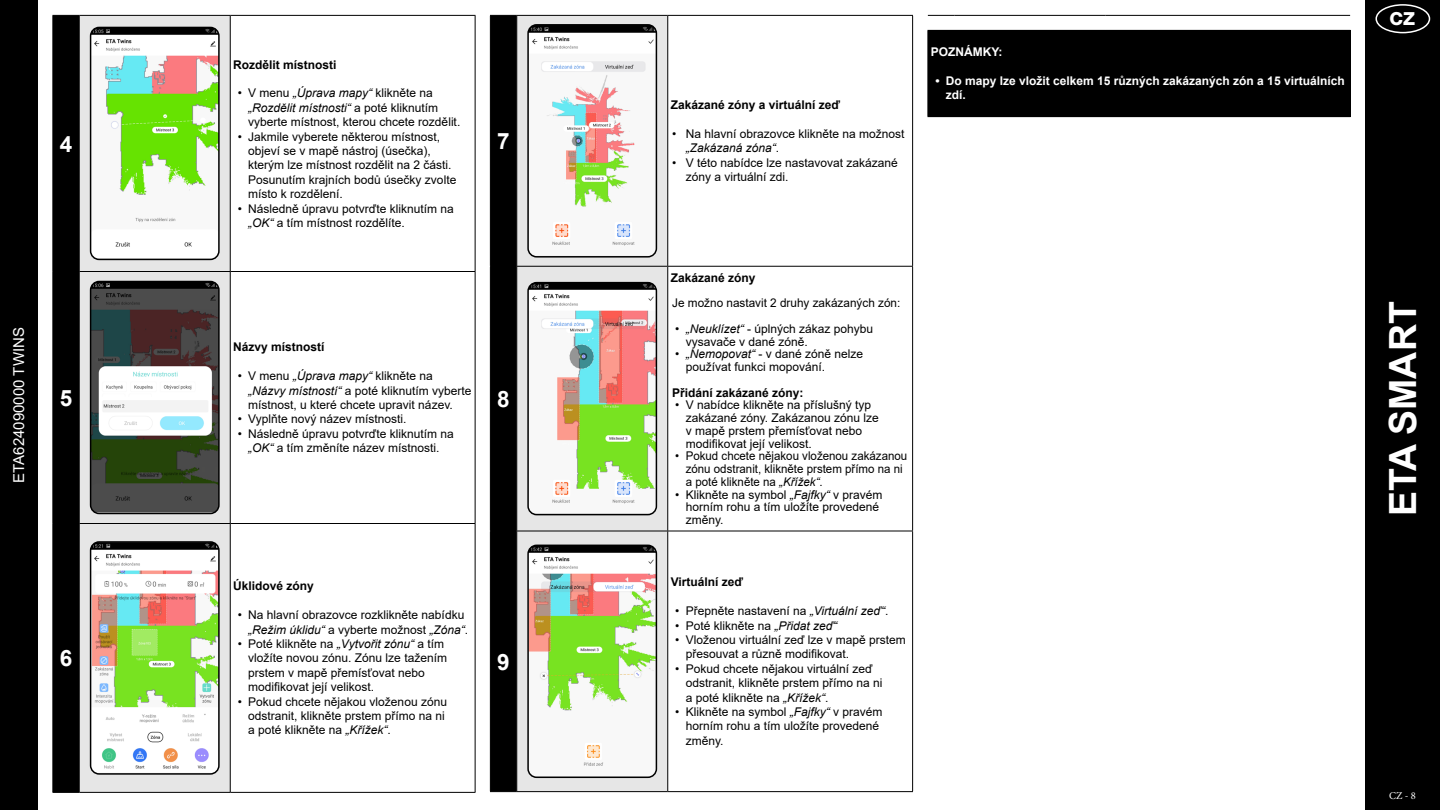
<style>
.page{position:relative;width:1440px;height:810px;background:#fff}
.page>*{position:absolute;margin:0;border:0;box-sizing:border-box;transform-origin:0 0}
.t1{font:700 37.5px "Arial";color:#fff}
.t2{font:700 22.5px "Arial";color:#fff}
.t3{font:800 18px "Helvetica Neue OT";color:#fff}
.t4{font:15px "Arial";color:#fff}
.t5{font:12px/14.4px "Arial";color:#000}
.t6{font:700 12px "Arial";color:#000}
.t7{font:12px/12.8px "Arial";color:#000;scale:.96 1}
.t8{font:700 12px/14.4px "Arial";color:#fff}
.t9{font:10.5px "Minion Pro";color:#fff}
.s1{font-style:italic}
</style>
<div class="page">
<div style="left:1365px;top:0;width:75px;height:810px;background:#000"></div>
<div style="left:1376px;top:4px;width:54px;height:29px;border:2px solid #fff;border-radius:50%"></div>
<div style="left:0;top:0;width:38px;height:810px;background:#000"></div>
<div style="left:80px;top:16px;width:150px;height:776px;background:#e6e6e6"></div>
<hr style="left:79px;top:15px;width:151px;height:1px;background:#000">
<hr style="left:79px;top:16px;width:1px;height:255px;background:#000">
<hr style="left:230px;top:15px;width:246px;height:1px;background:#000">
<hr style="left:230px;top:16px;width:1px;height:255px;background:#000">
<hr style="left:475px;top:16px;width:1px;height:255px;background:#000">
<hr style="left:79px;top:271px;width:151px;height:1px;background:#000">
<hr style="left:79px;top:272px;width:1px;height:251px;background:#000">
<hr style="left:230px;top:271px;width:246px;height:1px;background:#000">
<hr style="left:230px;top:272px;width:1px;height:251px;background:#000">
<hr style="left:475px;top:272px;width:1px;height:251px;background:#000">
<hr style="left:79px;top:523px;width:151px;height:1px;background:#000">
<hr style="left:79px;top:524px;width:1px;height:268px;background:#000">
<hr style="left:230px;top:523px;width:246px;height:1px;background:#000">
<hr style="left:230px;top:524px;width:1px;height:268px;background:#000">
<hr style="left:475px;top:524px;width:1px;height:268px;background:#000">
<div style="left:52px;top:15px;width:27px;height:778px;background:#000"></div>
<hr style="left:79px;top:792px;width:151px;height:1px;background:#000">
<hr style="left:230px;top:792px;width:246px;height:1px;background:#000">
<img style="left:91px;top:28px;width:128px;height:230px">
<div style="left:90px;top:27px;width:130px;height:233px;border:2px solid #000;border-radius:9px"></div>
<img style="left:91px;top:282px;width:128px;height:230px">
<div style="left:90px;top:281px;width:130px;height:233px;border:2px solid #000;border-radius:9px"></div>
<img style="left:91px;top:542px;width:128px;height:231px">
<div style="left:90px;top:541px;width:130px;height:234px;border:2px solid #000;border-radius:9px"></div>
<svg style="left:517px;top:16px;width:150px;height:775px;background:#dedede"></svg>
<hr style="left:517px;top:15px;width:151px;height:1px;background:#000">
<hr style="left:668px;top:15px;width:245px;height:1px;background:#000">
<hr style="left:667px;top:16px;width:1px;height:250px;background:#000">
<hr style="left:912px;top:16px;width:1px;height:250px;background:#000">
<hr style="left:517px;top:266px;width:151px;height:1px;background:#000">
<hr style="left:668px;top:266px;width:245px;height:1px;background:#000">
<hr style="left:667px;top:267px;width:1px;height:264px;background:#000">
<hr style="left:912px;top:267px;width:1px;height:264px;background:#000">
<hr style="left:517px;top:531px;width:151px;height:1px;background:#000">
<hr style="left:668px;top:531px;width:245px;height:1px;background:#000">
<hr style="left:667px;top:531px;width:1px;height:260px;background:#000">
<hr style="left:912px;top:531px;width:1px;height:260px;background:#000">
<svg style="left:490px;top:15px;width:27px;height:777px;background:#010101"></svg>
<hr style="left:517px;top:791px;width:151px;height:1px;background:#000">
<hr style="left:668px;top:791px;width:245px;height:1px;background:#000">
<img style="left:528px;top:25px;width:128px;height:231px">
<div style="left:527px;top:24px;width:130px;height:234px;border:2px solid #000;border-radius:9px"></div>
<img style="left:528px;top:283px;width:128px;height:230px">
<div style="left:527px;top:282px;width:130px;height:233px;border:2px solid #000;border-radius:9px"></div>
<img style="left:528px;top:546px;width:128px;height:230px">
<div style="left:527px;top:545px;width:130px;height:233px;border:2px solid #000;border-radius:9px"></div>
<div style="left:928px;top:30px;width:422px;height:87px;background:#000"></div>
<svg style="left:928px;top:15px;width:26px;height:1px"></svg>
<hr style="left:954px;top:15px;width:151px;height:1px;background:#000">
<hr style="left:1105px;top:15px;width:245px;height:1px;background:#000">
<hr style="left:927px;top:31px;width:1px;height:85px;background:#000">
<hr style="left:1350px;top:31px;width:1px;height:85px;background:#000">
<h2 class="t2" style="left:60px;top:128px;width:14px">4</h2>
<p class="t4" style="left:9px;top:483px;width:157px;rotate:-90deg">ETA624090000 TWINS</p>
<h2 class="t2" style="left:60px;top:382px;width:14px">5</h2>
<h2 class="t2" style="left:60px;top:642px;width:14px">6</h2>
<p class="t6" style="left:233px;top:56px;width:105px">Rozdělit místnosti</p>
<p class="t5" style="left:248px;top:86px;width:214px;text-indent:-10px">• V menu <span class="s1">„Úprava mapy“</span> klikněte na <span class="s1">„Rozdělit místnosti“</span> a poté kliknutím vyberte místnost, kterou chcete rozdělit.</p>
<p class="t5" style="left:248px;top:129px;width:210px;text-indent:-10px">• Jakmile vyberete některou místnost, objeví se v mapě nástroj (úsečka), kterým lze místnost rozdělit na 2 části.<br>Posunutím krajních bodů úsečky zvolte místo k rozdělení.</p>
<p class="t5" style="left:248px;top:201px;width:207px;text-indent:-10px">• Následně úpravu potvrďte kliknutím na <span class="s1">„OK“</span> a tím místnost rozdělíte.</p>
<h2 class="t2" style="left:497px;top:125px;width:14px">7</h2>
<p class="t6" style="left:233px;top:339px;width:93px">Názvy místností</p>
<p class="t5" style="left:248px;top:369px;width:225px;text-indent:-10px">• V menu <span class="s1">„Úprava mapy“</span> klikněte na <span class="s1">„Názvy místností“</span> a poté kliknutím vyberte místnost, u které chcete upravit název.</p>
<p class="t5" style="left:238px;top:412px;width:170px">• Vyplňte nový název místnosti.</p>
<p class="t5" style="left:238px;top:426px;width:217px;text-align:center">• Následně úpravu potvrďte kliknutím na <span class="s1">„OK“</span> a tím změníte název místnosti.</p>
<h2 class="t2" style="left:497px;top:383px;width:14px">8</h2>
<p class="t6" style="left:233px;top:578px;width:82px">Úklidové zóny</p>
<p class="t5" style="left:248px;top:608px;width:222px;text-indent:-10px">• Na hlavní obrazovce rozklikněte nabídku <span class="s1">„Režim úklidu“</span> a vyberte možnost <span class="s1">„Zóna“</span>.</p>
<p class="t5" style="left:248px;top:636px;width:200px;text-indent:-10px">• Poté klikněte na <span class="s1">„Vytvořit zónu“</span> a tím vložíte novou zónu. Zónu lze tažením prstem v mapě přemísťovat nebo modifikovat její velikost.</p>
<p class="t5" style="left:248px;top:694px;width:200px;text-indent:-10px">• Pokud chcete nějakou vloženou zónu odstranit, klikněte prstem přímo na ni a poté klikněte na <span class="s1">„Křížek“</span>.</p>
<h2 class="t2" style="left:497px;top:646px;width:14px">9</h2>
<p class="t6" style="left:671px;top:97px;width:171px">Zakázané zóny a virtuální zeď</p>
<p class="t5" style="left:686px;top:126px;width:220px;text-indent:-14px">• Na hlavní obrazovce klikněte na možnost <span class="s1">„Zakázaná zóna“</span>.</p>
<p class="t5" style="left:686px;top:155px;width:214px;text-indent:-14px">• V této nabídce lze nastavovat zakázané zóny a virtuální zdi.</p>
<p class="t8" style="left:931px;top:45px;width:73px">POZNÁMKY:</p>
<p class="t8" style="left:946px;top:74px;width:400px;text-indent:-10px">• Do mapy lze vložit celkem 15 různých zakázaných zón a 15 virtuálních zdí.</p>
<p class="t6" style="left:671px;top:269px;width:86px">Zakázané zóny</p>
<p class="t5" style="left:672px;top:296px;width:230px">Je možno nastavit 2 druhy zakázaných zón:</p>
<p class="t5" style="left:686px;top:322px;width:189px;line-height:12.8px;text-indent:-10px"><span class="s1">• „Neuklízet“</span> - úplných zákaz pohybu vysavače v dané zóně.</p>
<p class="t5" style="left:686px;top:348px;width:179px;line-height:12.8px;text-indent:-10px"><span class="s1">• „Nemopovat“</span> - v dané zóně nelze používat funkci mopování.</p>
<p class="t6" style="left:672px;top:384px;width:133px">Přidání zakázané zóny:</p>
<p class="t5" style="left:686px;top:399px;width:195px;line-height:12.8px;text-indent:-10px">• V nabídce klikněte na příslušný typ zakázané zóny. Zakázanou zónu lze v mapě prstem přemísťovat nebo modifikovat její velikost.</p>
<p class="t7" style="left:686px;top:450px;width:232px;text-indent:-10px">• Pokud chcete nějakou vloženou zakázanou zónu odstranit, klikněte prstem přímo na ni a poté klikněte na <span class="s1">„Křížek“</span>.</p>
<p class="t5" style="left:686px;top:488px;width:198px;line-height:12.8px;text-indent:-10px">• Klikněte na symbol <span class="s1">„Fajfky“</span> v pravém horním rohu a tím uložíte provedené změny.</p>
<p class="t6" style="left:671px;top:574px;width:74px">Virtuální zeď</p>
<p class="t5" style="left:675px;top:604px;width:215px">• Přepněte nastavení na <span class="s1">„Virtuální zeď“</span>.</p>
<p class="t5" style="left:675px;top:618px;width:164px">• Poté klikněte na <span class="s1">„Přidat zeď“</span></p>
<p class="t5" style="left:686px;top:633px;width:222px;text-indent:-10px">• Vloženou virtuální zeď lze v mapě prstem přesouvat a různě modifikovat.</p>
<p class="t5" style="left:686px;top:661px;width:198px;text-indent:-10px">• Pokud chcete nějakou virtuální zeď odstranit, klikněte prstem přímo na ni a poté klikněte na <span class="s1">„Křížek“</span>.</p>
<p class="t5" style="left:686px;top:705px;width:198px;text-indent:-10px">• Klikněte na symbol <span class="s1">„Fajfky“</span> v pravém horním rohu a tím uložíte provedené změny.</p>
<h3 class="t3" style="left:1390px;top:8px;width:27px">CZ</h3>
<h1 class="t1" style="left:1377px;top:516px;width:216px;rotate:-90deg">ETA SMART</h1>
<p class="t9" style="left:1389px;top:788px;width:28px">CZ - 8</p>
</div>
